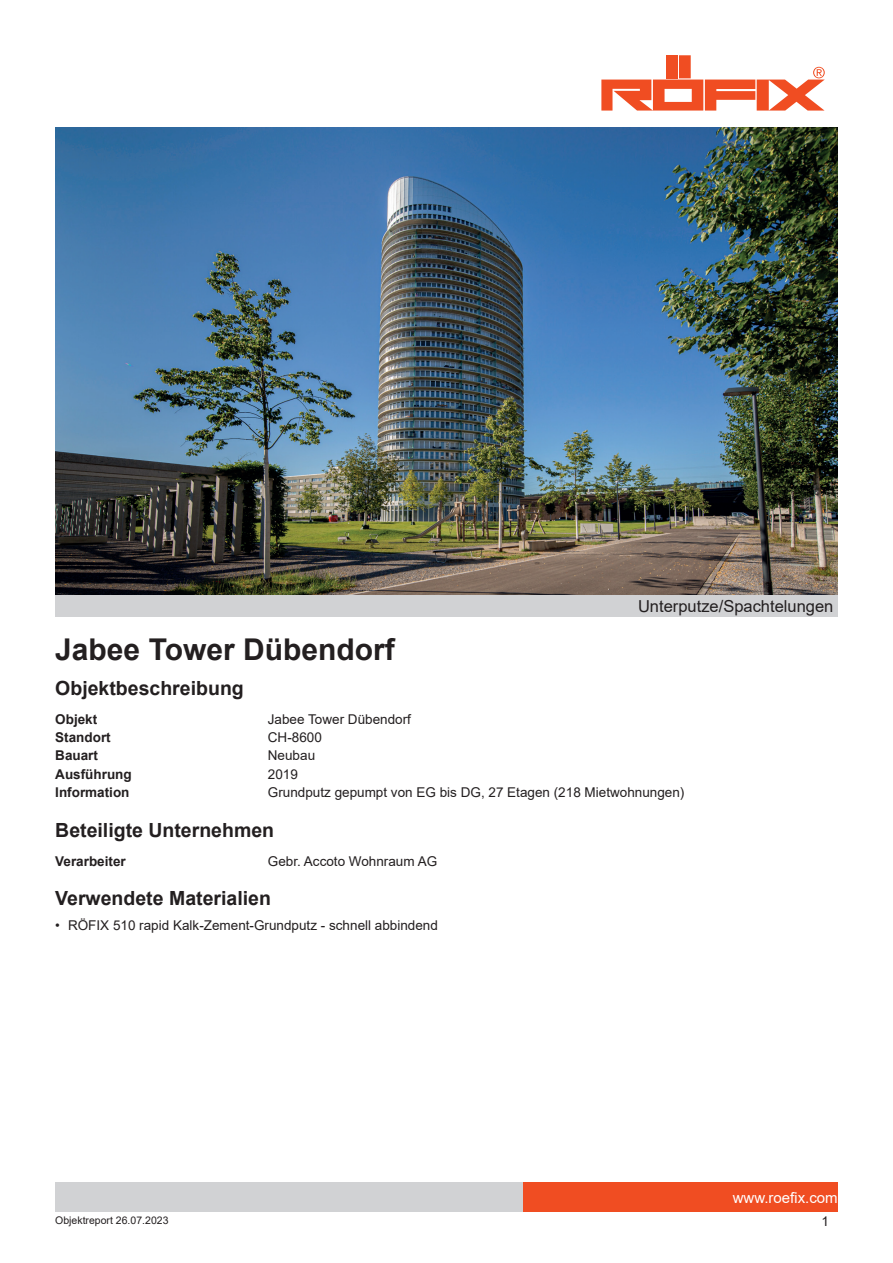
<style>
.page{position:relative;width:893px;height:1263px;background:#fff}
.page>*{position:absolute;margin:0;border:0;box-sizing:border-box;transform-origin:0 0}
.t1{font:700 30px "Arial";color:#231f20}
.t2{font:700 19.5px "Arial";color:#231f20}
.t3{font:16.5px "Arial";color:#231f20}
.t4{font:15px "Arial";color:#fff}
.t5{font:13.5px "Arial";color:#231f20}
.t6{font:700 13.5px "Arial";color:#231f20}
.t7{font:10.5px "Arial";color:#231f20}
</style>
<div class="page">
<div style="left:523px;top:1182px;width:315px;height:30px;background:#f04d22"></div>
<div style="left:55px;top:1182px;width:468px;height:30px;background:#d1d2d4"></div>
<div style="left:679px;top:55px;width:12px;height:23px;background:#f04d22"></div>
<div style="left:666px;top:55px;width:11px;height:23px;background:#f04d22"></div>
<svg style="left:601px;top:67px;width:224px;height:44px"></svg>
<img style="left:55px;top:128px;width:783px;height:467px">
<div style="left:55px;top:595px;width:783px;height:22px;background:#d1d2d4"></div>
<p class="t3" style="left:638px;top:595px;width:197px">Unterputze/Spachtelungen</p>
<h1 class="t1" style="left:55px;top:628px;width:341px">Jabee Tower Dübendorf</h1>
<h2 class="t2" style="left:55px;top:675px;width:190px">Objektbeschreibung</h2>
<p class="t6" style="left:55px;top:709px;width:44px">Objekt</p>
<p class="t5" style="left:268px;top:710px;width:145px">Jabee Tower Dübendorf</p>
<p class="t6" style="left:55px;top:728px;width:57px">Standort</p>
<p class="t5" style="left:268px;top:728px;width:56px">CH-8600</p>
<p class="t6" style="left:55px;top:746px;width:44px">Bauart</p>
<p class="t5" style="left:268px;top:746px;width:49px">Neubau</p>
<p class="t6" style="left:55px;top:764px;width:78px">Ausführung</p>
<p class="t5" style="left:268px;top:765px;width:32px">2019</p>
<p class="t6" style="left:55px;top:783px;width:76px">Information</p>
<p class="t5" style="left:268px;top:783px;width:418px">Grundputz gepumpt von EG bis DG, 27 Etagen (218 Mietwohnungen)</p>
<h2 class="t2" style="left:55px;top:816px;width:220px">Beteiligte Unternehmen</h2>
<p class="t6" style="left:55px;top:851px;width:72px">Verarbeiter</p>
<p class="t5" style="left:268px;top:851px;width:171px">Gebr. Accoto Wohnraum AG</p>
<h2 class="t2" style="left:55px;top:885px;width:217px">Verwendete Materialien</h2>
<p class="t5" style="left:55px;top:916px;width:384px">• RÖFIX 510 rapid Kalk-Zement-Grundputz - schnell abbindend</p>
<p class="t7" style="left:55px;top:1213px;width:115px">Objektreport 26.07.2023</p>
<p class="t4" style="left:733px;top:1187px;width:107px">www.roefix.com</p>
<p class="t5" style="left:821px;top:1212px;width:9px">1</p>
</div>
